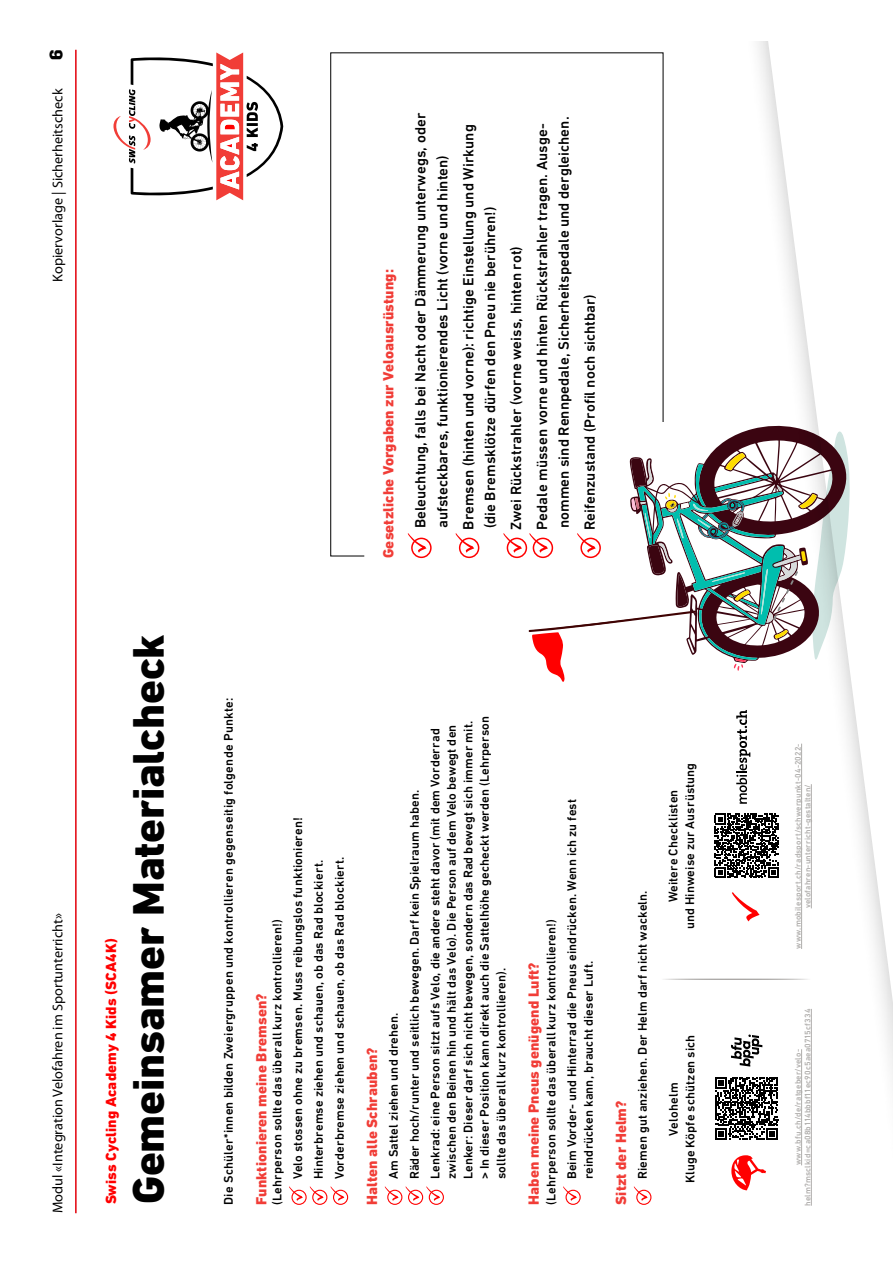
<style>
.page{position:relative;width:893px;height:1263px;background:#fff}
.page>*{position:absolute;margin:0;border:0;box-sizing:border-box;transform-origin:0 0}
.t1{font:800 45px "DIN Next LT Pro";letter-spacing:-.005em;color:#000}
.t2{font:700 18px "Trim";color:#000}
.t3{font:500 15px/21.8px "DIN Next LT Pro";letter-spacing:.005em;color:#000}
.t4{font:800 15px "DIN Next LT Pro";letter-spacing:.005em;color:#f13d37}
.t5{font:800 15px "DIN Next LT Pro";letter-spacing:.005em;color:#f00}
.t6{font:14.25px "Myriad Pro";color:#000}
.t7{font:500 12.75px/20.7px "DIN Next LT Pro";letter-spacing:.01em;color:#000}
.t8{font:500 8.25px/9.8px "DIN Next LT Pro";letter-spacing:.02em;color:#afadab;text-align:center}
</style>
<div class="page">
<hr style="left:75px;top:50px;width:2px;height:1163px;background:#e3000b">
<svg style="left:330px;top:52px;width:253px;height:505px"></svg>
<svg style="left:113px;top:52px;width:170px;height:148px"></svg>
<div style="left:291px;top:1190px;width:16px;height:15px;border:1px solid #f00;border-radius:50%"></div>
<svg style="left:289px;top:1186px;width:14px;height:15px"></svg>
<div style="left:312px;top:1190px;width:15px;height:15px;border:1px solid #f00;border-radius:50%"></div>
<svg style="left:310px;top:1186px;width:14px;height:15px"></svg>
<div style="left:333px;top:1190px;width:15px;height:15px;border:1px solid #f00;border-radius:50%"></div>
<svg style="left:330px;top:1186px;width:14px;height:15px"></svg>
<div style="left:387px;top:1190px;width:15px;height:15px;border:1px solid #f00;border-radius:50%"></div>
<svg style="left:385px;top:1186px;width:14px;height:15px"></svg>
<div style="left:408px;top:1190px;width:15px;height:15px;border:1px solid #f00;border-radius:50%"></div>
<svg style="left:405px;top:1186px;width:14px;height:15px"></svg>
<div style="left:429px;top:1190px;width:15px;height:15px;border:1px solid #f00;border-radius:50%"></div>
<svg style="left:426px;top:1186px;width:14px;height:15px"></svg>
<div style="left:565px;top:1190px;width:16px;height:15px;border:1px solid #f00;border-radius:50%"></div>
<svg style="left:563px;top:1186px;width:14px;height:15px"></svg>
<svg style="left:605px;top:42px;width:288px;height:1164px"></svg>
<svg style="left:412px;top:538px;width:19px;height:19px"></svg>
<div style="left:411px;top:538px;width:21px;height:20px;border:2px solid #f00;border-radius:50%"></div>
<svg style="left:408px;top:533px;width:18px;height:20px"></svg>
<svg style="left:460px;top:538px;width:19px;height:19px"></svg>
<div style="left:459px;top:538px;width:20px;height:20px;border:2px solid #f00;border-radius:50%"></div>
<svg style="left:455px;top:533px;width:19px;height:20px"></svg>
<svg style="left:503px;top:431px;width:347px;height:251px"></svg>
<h2 class="t2" style="left:46px;top:60px;width:12px;rotate:-90deg">6</h2>
<p class="t6" style="left:50px;top:282px;width:195px;rotate:-90deg">Kopiervorlage | Sicherheitscheck</p>
<p class="t6" style="left:50px;top:1213px;width:301px;rotate:-90deg">Modul «Integration Velofahren im Sportunterricht»</p>
<p class="t5" style="left:102px;top:1204px;width:268px;rotate:-90deg">Swiss Cycling Academy 4 Kids (SCA4K)</p>
<h1 class="t1" style="left:122px;top:1204px;width:571px;rotate:-90deg">Gemeinsamer Materialcheck</h1>
<p class="t4" style="left:380px;top:558px;width:290px;rotate:-90deg">Gesetzliche Vorgaben zur Veloausrüstung:</p>
<p class="t3" style="left:410px;top:528px;width:417px;rotate:-90deg">Beleuchtung, falls bei Nacht oder Dämmerung unterwegs, oder aufsteckbares, funktionierendes Licht (vorne und hinten)</p>
<p class="t3" style="left:457px;top:530px;width:407px;rotate:-90deg">Bremsen (hinten und vorne): richtige Einstellung und Wirkung (die Bremsklötze dürfen den Pneu nie berühren!)</p>
<p class="t3" style="left:503px;top:530px;width:408px;line-height:26px;rotate:-90deg">Zwei Rückstrahler (vorne weiss, hinten rot)<br>Pedale müssen vorne und hinten Rückstrahler tragen. Ausge-</p>
<p class="t3" style="left:551px;top:530px;width:415px;line-height:26px;rotate:-90deg">nommen sind Rennpedale, Sicherheitspedale und dergleichen.<br>Reifenzustand (Profil noch sichtbar)</p>
<p class="t7" style="left:218px;top:1205px;width:509px;rotate:-90deg">Die Schüler*innen bilden Zweiergruppen und kontrollieren gegenseitig folgende Punkte:</p>
<p class="t7" style="left:267px;top:1179px;width:363px;text-indent:-26px;rotate:-90deg">(Lehrperson sollte das überall kurz kontrollieren!)<br>Velo stossen ohne zu bremsen. Muss reibungslos funktionieren!<br>Hinterbremse ziehen und schauen, ob das Rad blockiert.<br>Vorderbremse ziehen und schauen, ob das Rad blockiert.</p>
<p class="t4" style="left:252px;top:1205px;width:212px;rotate:-90deg">Funktionieren meine Bremsen?</p>
<p class="t4" style="left:363px;top:1205px;width:159px;rotate:-90deg">Halten alle Schrauben?</p>
<p class="t7" style="left:443px;top:1179px;width:465px;line-height:16.5px;rotate:-90deg">zwischen den Beinen hin und hält das Velo). Die Person auf dem Velo bewegt den Lenker: Dieser darf sich nicht bewegen, sondern das Rad bewegt sich immer mit. &gt; In dieser Position kann direkt auch die Sattelhöhe gecheckt werden (Lehrperson sollte das überall kurz kontrollieren).</p>
<p class="t7" style="left:383px;top:1179px;width:452px;rotate:-90deg">Am Sattel ziehen und drehen.<br>Räder hoch/runter und seitlich bewegen. Darf kein Spielraum haben.<br>Lenkrad: eine Person sitzt aufs Velo, die andere steht davor (mit dem Vorderrad</p>
<p class="t7" style="left:541px;top:1179px;width:382px;text-indent:-26px;rotate:-90deg">(Lehrperson sollte das überall kurz kontrollieren!)<br>Beim Vorder- und Hinterrad die Pneus eindrücken. Wenn ich zu fest</p>
<p class="t7" style="left:578px;top:1179px;width:220px;rotate:-90deg">reindrücken kann, braucht dieser Luft.</p>
<p class="t4" style="left:525px;top:1205px;width:244px;rotate:-90deg">Haben meine Pneus genügend Luft?</p>
<p class="t4" style="left:612px;top:1205px;width:105px;rotate:-90deg">Sitzt der Helm?</p>
<p class="t7" style="left:632px;top:1179px;width:290px;rotate:-90deg">Riemen gut anziehen. Der Helm darf nicht wackeln.</p>
<p class="t7" style="left:665px;top:929px;width:168px;line-height:16.5px;text-align:center;rotate:-90deg">Weitere Checklisten<br>und Hinweise zur Ausrüstung</p>
<p class="t7" style="left:665px;top:1183px;width:150px;line-height:16.5px;text-align:center;rotate:-90deg">Velohelm<br>Kluge Köpfe schützen sich</p>
<p class="t8" style="left:793px;top:949px;width:207px;rotate:-90deg">www.mobilesport.ch/radsport/schwerpunkt-04-2022- velofahren-unterricht-gestalten/</p>
<p class="t8" style="left:793px;top:1206px;width:198px;rotate:-90deg">www.bfu.ch/de/ratgeber/velo&shy;helm?msclkid=ca08b114bbbf11ec90c5aea0715cf334</p>
</div>
